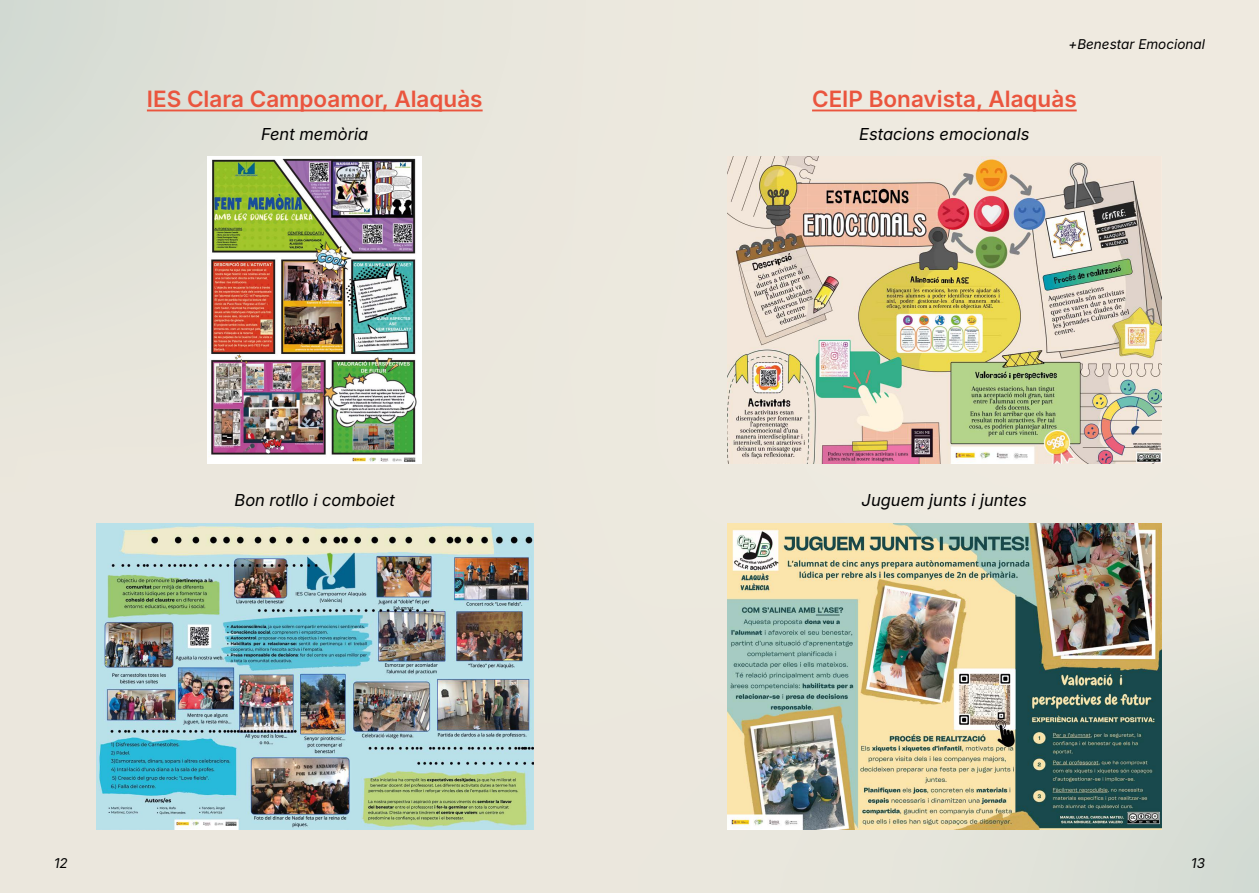
<style>
.page{position:relative;width:1259px;height:893px;background:#fff}
.page>*{position:absolute;margin:0;border:0;box-sizing:border-box;transform-origin:0 0}
.t1{font:600 22.5px "Inter";color:#ea553e}
.t2{font:italic 16.5px "Inter";color:#000}
.t3{font:italic 13.5px "Inter";color:#000}
</style>
<div class="page">
<img style="left:0;top:0;width:1259px;height:893px">
<hr style="left:147px;top:110px;width:335px;height:1px;background:#ea553e">
<hr style="left:812px;top:110px;width:264px;height:1px;background:#ea553e">
<img style="left:96px;top:523px;width:437px;height:306px">
<img style="left:728px;top:523px;width:433px;height:306px">
<img style="left:208px;top:157px;width:214px;height:306px">
<img style="left:728px;top:157px;width:433px;height:306px">
<p class="t3" style="left:1068px;top:34px;width:138px">+Benestar Emocional</p>
<h1 class="t1" style="left:147px;top:82px;width:337px">IES Clara Campoamor, Alaquàs</h1>
<h1 class="t1" style="left:812px;top:82px;width:266px">CEIP Bonavista, Alaquàs</h1>
<p class="t2" style="left:261px;top:122px;width:109px">Fent memòria</p>
<p class="t2" style="left:859px;top:122px;width:172px">Estacions emocionals</p>
<p class="t3" style="left:54px;top:853px;width:15px">12</p>
<p class="t2" style="left:234px;top:488px;width:162px">Bon rotllo i comboiet</p>
<p class="t2" style="left:861px;top:488px;width:167px">Juguem junts i juntes</p>
<p class="t3" style="left:1191px;top:853px;width:15px">13</p>
</div>
